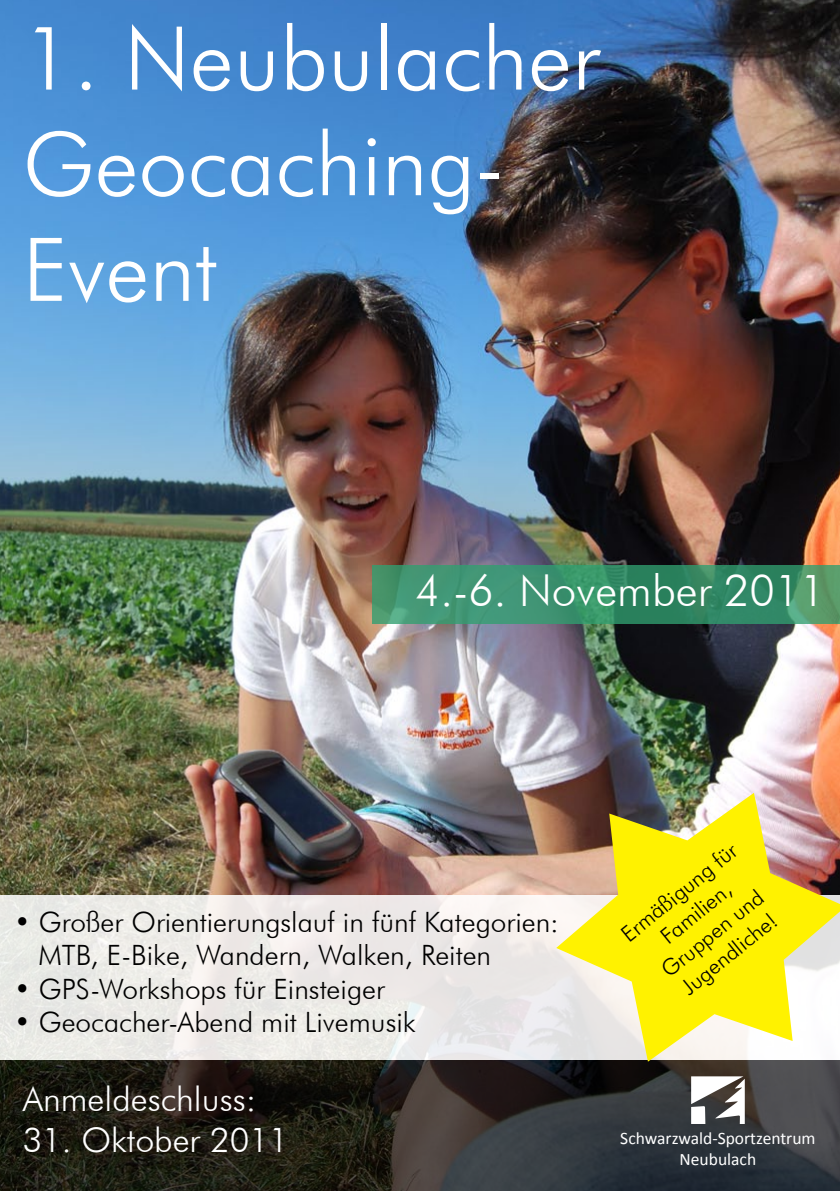
<style>
.page{position:relative;width:840px;height:1191px;background:#fff}
.page>*{position:absolute;margin:0;border:0;box-sizing:border-box;transform-origin:0 0}
.t1{font:300 88px/105.6px "Futura BT";color:#fff}
.t2{font:300 44px "Futura BT";color:#fff}
.t3{font:300 34px "Futura BT";color:#fff}
.t4{font:300 28px/33.6px "Futura BT";color:#000}
.t5{font:300 22px/26.4px "Futura BT";color:#000;text-align:center}
.t6{font:17.6px/21px "Calibri";color:#fff;text-align:center}
</style>
<div class="page">
<img style="left:0;top:0;width:839px;height:1060px">
<div style="left:0;top:895px;width:839px;height:164px;background:linear-gradient(to bottom,#f0ece9,#eae9e7)"></div>
<svg style="left:0;top:1060px;width:839px;height:131px;background:#292926"></svg>
<svg style="left:372px;top:565px;width:467px;height:59px;background:#3b906b"></svg>
<svg style="left:690px;top:1076px;width:54px;height:48px"></svg>
<svg style="left:556px;top:793px;width:283px;height:268px;background:#e6d75a"></svg>
<h1 class="t1" style="left:23px;top:5px;width:578px">1. Neubulacher<br>Geocaching-<br>Event</h1>
<h2 class="t2" style="left:415px;top:564px;width:411px">4.-6. November 2011</h2>
<p class="t4" style="left:38px;top:904px;width:522px;text-indent:-24px">• Großer Orientierungslauf in fünf Kategorien:<br>MTB, E-Bike, Wandern, Walken, Reiten</p>
<p class="t4" style="left:14px;top:971px;width:372px">• GPS-Workshops für Einsteiger</p>
<p class="t4" style="left:14px;top:1005px;width:403px">• Geocacher-Abend mit Livemusik</p>
<p class="t3" style="left:23px;top:1078px;width:235px">Anmeldeschluss:</p>
<p class="t3" style="left:23px;top:1119px;width:267px">31. Oktober 2011</p>
<p class="t5" style="left:615px;top:926px;width:143px;rotate:-39deg">Ermäßigung für<br>Familien,<br>Gruppen und<br>Jugendliche!</p>
<p class="t6" style="left:620px;top:1127px;width:197px">Schwarzwald-Sportzentrum<br>Neubulach</p>
</div>
